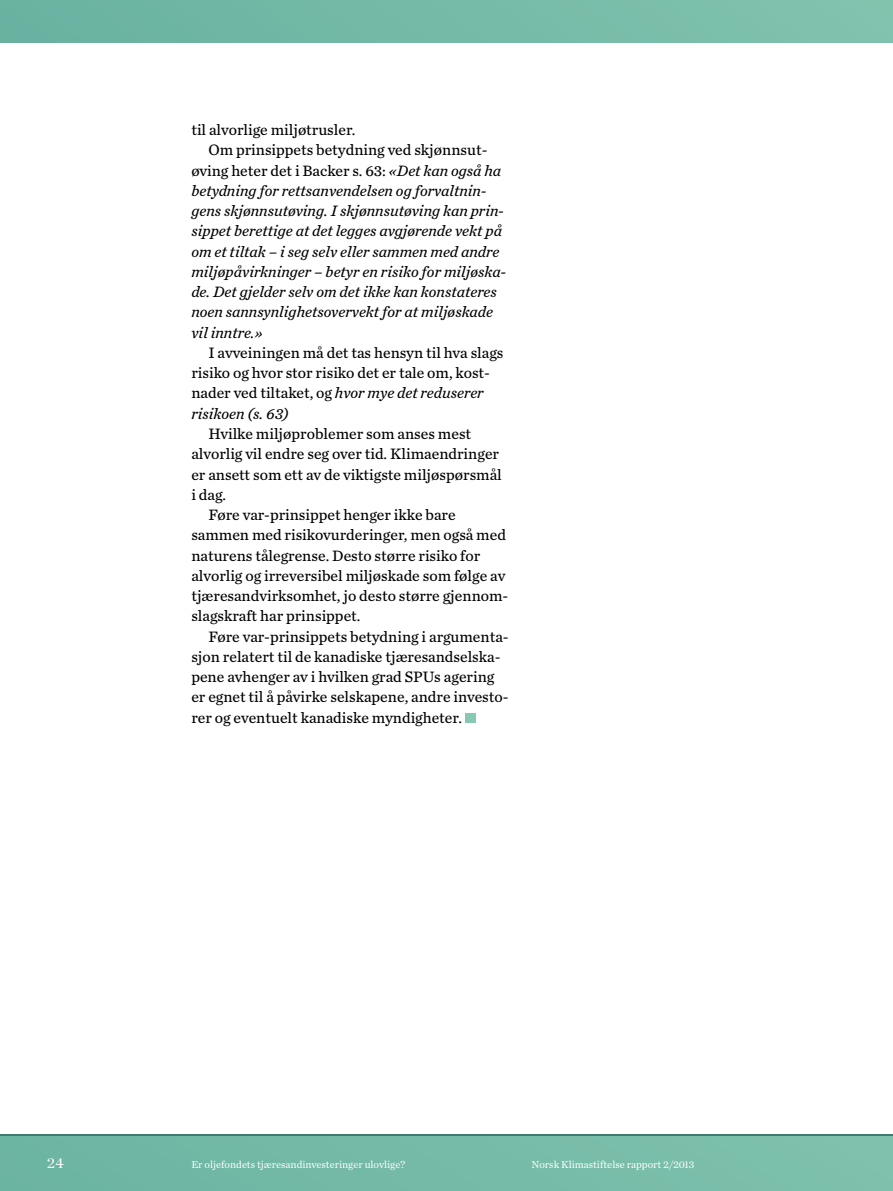
<style>
.page{position:relative;width:893px;height:1191px;background:#fff}
.page>*{position:absolute;margin:0;border:0;box-sizing:border-box;transform-origin:0 0}
.t1{font:15.75px/20.2px "Chronicle Text G3";color:#000}
.t2{font:italic 15.75px "Chronicle Text G3";color:#000}
.t3{font:15px "Chronicle Deck";color:#fff}
.t4{font:10.5px "Chronicle Text G1";color:#fff}
.s1{font-style:italic}
.s2{color:#fff}
</style>
<div class="page">
<div style="left:0;top:1136px;width:893px;height:55px;background:#76bba8"></div>
<hr style="left:0;top:1134px;width:893px;height:1px;background:#3e7a6f">
<div style="left:0;top:0;width:893px;height:43px;background:#75baa7"></div>
<p class="t1" style="left:191px;top:119px;width:166px">til alvorlige miljøtrusler.</p>
<p class="t1" style="left:208px;top:139px;width:281px">Om prinsippets betydning ved skjønnsut-</p>
<p class="t1" style="left:191px;top:159px;width:311px">øving heter det i Backer s. 63: <span class="s1">«Det kan også ha</span></p>
<p class="t2" style="left:191px;top:178px;width:296px">betydning for rettsanvendelsen og forvaltnin-</p>
<p class="t2" style="left:191px;top:199px;width:314px">gens skjønnsutøving. I skjønnsutøving kan prin-</p>
<p class="t2" style="left:191px;top:219px;width:312px">sippet berettige at det legges avgjørende vekt på</p>
<p class="t2" style="left:191px;top:239px;width:309px">om et tiltak – i seg selv eller sammen med andre</p>
<p class="t2" style="left:191px;top:259px;width:316px">miljøpåvirkninger – betyr en risiko for miljøska-</p>
<p class="t2" style="left:191px;top:280px;width:307px">de. Det gjelder selv om det ikke kan konstateres</p>
<p class="t2" style="left:191px;top:300px;width:303px">noen sannsynlighetsovervekt for at miljøskade</p>
<p class="t2" style="left:191px;top:320px;width:73px">vil inntre.»</p>
<p class="t1" style="left:191px;top:342px;width:314px;text-indent:17px">I avveiningen må det tas hensyn til hva slags risiko og hvor stor risiko det er tale om, kost&shy;nader ved tiltaket, og <span class="s1">hvor mye det reduserer risikoen (s. 63)</span></p>
<p class="t1" style="left:208px;top:423px;width:264px">Hvilke miljøproblemer som anses mest</p>
<p class="t1" style="left:191px;top:443px;width:309px">alvorlig vil endre seg over tid. Klimaendringer</p>
<p class="t1" style="left:191px;top:463px;width:312px">er ansett som ett av de viktigste miljøspørsmål</p>
<p class="t1" style="left:191px;top:483px;width:36px">i dag.</p>
<p class="t1" style="left:208px;top:504px;width:249px">Føre var-prinsippet henger ikke bare</p>
<p class="t1" style="left:191px;top:524px;width:316px">sammen med risikovurderinger, men også med</p>
<p class="t1" style="left:191px;top:544px;width:290px">naturens tålegrense. Desto større risiko for</p>
<p class="t1" style="left:191px;top:564px;width:316px">alvorlig og irreversibel miljøskade som følge av</p>
<p class="t1" style="left:191px;top:585px;width:319px">tjæresandvirksomhet, jo desto større gjennom-</p>
<p class="t1" style="left:191px;top:605px;width:171px">slagskraft har prinsippet.</p>
<p class="t1" style="left:208px;top:625px;width:302px">Føre var-prinsippets betydning i argumenta-</p>
<p class="t1" style="left:191px;top:645px;width:311px">sjon relatert til de kanadiske tjæresandselska-</p>
<p class="t1" style="left:191px;top:666px;width:304px">pene avhenger av i hvilken grad SPUs agering</p>
<p class="t1" style="left:191px;top:686px;width:319px">er egnet til å påvirke selskapene, andre investo-</p>
<p class="t1" style="left:191px;top:706px;width:287px">rer og eventuelt kanadiske myndigheter. <span class="s2">•</span></p>
<p class="t3" style="left:47px;top:1153px;width:18px">24</p>
<p class="t4" style="left:191px;top:1156px;width:215px">Er oljefondets tjæresandinvesteringer ulovlige?</p>
<p class="t4" style="left:531px;top:1156px;width:164px">Norsk Klimastiftelse rapport 2/2013</p>
</div>
